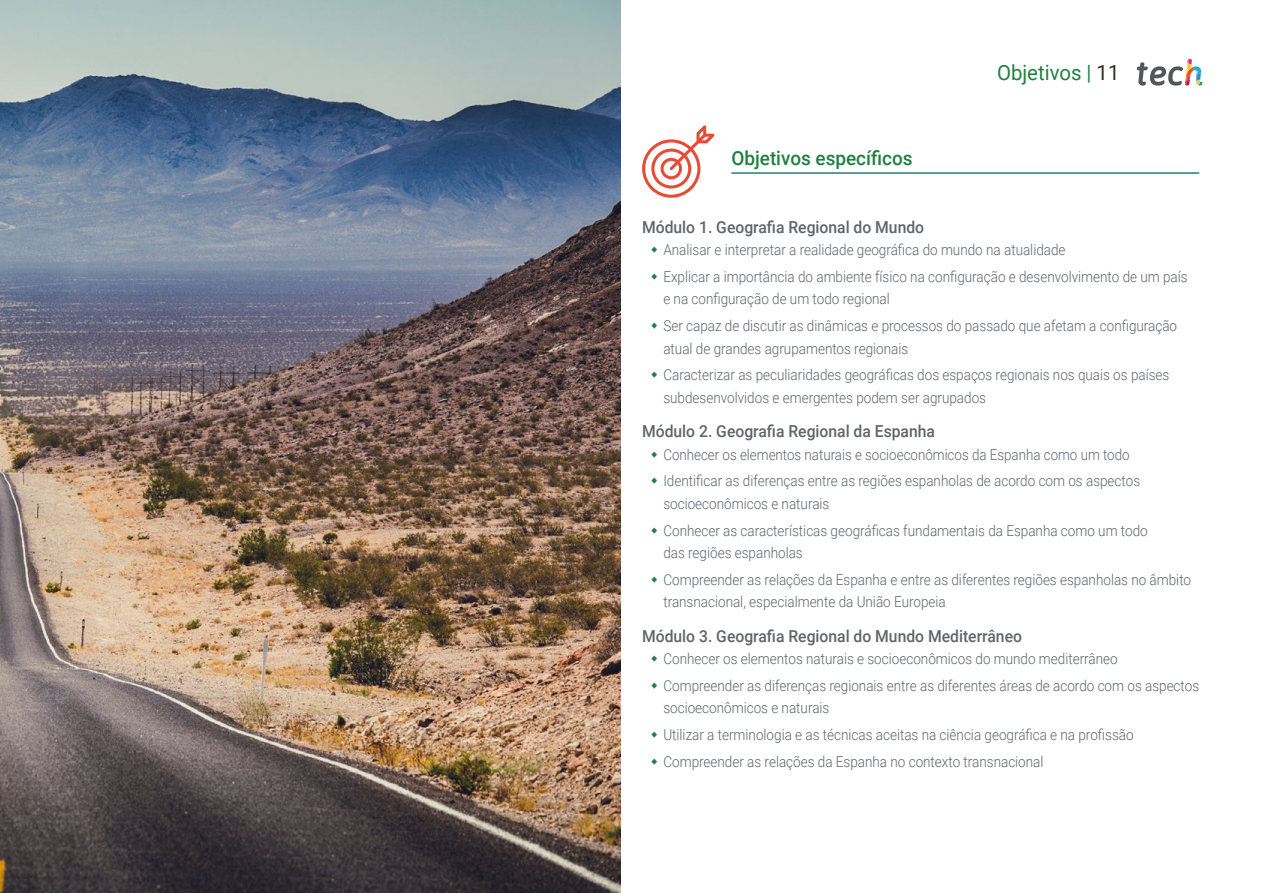
<style>
.page{position:relative;width:1263px;height:893px;background:#fff}
.page>*{position:absolute;margin:0;border:0;box-sizing:border-box;transform-origin:0 0}
.t1{font:21px "Roboto";color:#208041}
.t2{font:500 19.5px "Roboto";color:#208041}
.t3{font:500 16.5px "Roboto";color:#61646a;scale:.95 1}
.t4{font:300 15px/26.7px "Roboto";color:#61646a;scale:.9 1}
.t5{font:300 15px/26.7px "Roboto";color:#61646a;scale:.89 1}
.s1{color:#312e20}
</style>
<div class="page">
<svg style="left:642px;top:125px;width:72px;height:73px"></svg>
<hr style="left:731px;top:173px;width:468px;height:1px;background:#208041">
<img style="left:0;top:0;width:621px;height:893px">
<svg style="left:1137px;top:59px;width:65px;height:27px"></svg>
<h2 class="t2" style="left:731px;top:144px;width:183px">Objetivos específicos</h2>
<h1 class="t1" style="left:997px;top:57px;width:124px">Objetivos | <span class="s1">11</span></h1>
<p class="t3" style="left:642px;top:215px;width:298px">Módulo 1. Geografia Regional do Mundo</p>
<p class="t4" style="left:663px;top:236px;width:584px">Analisar e interpretar a realidade geográfica do mundo na atualidade<br>Explicar a importância do ambiente físico na configuração e desenvolvimento de um país</p>
<p class="t4" style="left:663px;top:285px;width:572px">e na configuração de um todo regional<br>Ser capaz de discutir as dinâmicas e processos do passado que afetam a configuração</p>
<p class="t4" style="left:663px;top:334px;width:564px">atual de grandes agrupamentos regionais<br>Caracterizar as peculiaridades geográficas dos espaços regionais nos quais os países</p>
<p class="t4" style="left:663px;top:384px;width:360px">subdesenvolvidos e emergentes podem ser agrupados</p>
<p class="t3" style="left:642px;top:420px;width:310px">Módulo 2. Geografia Regional da Espanha</p>
<p class="t5" style="left:663px;top:440px;width:537px">Conhecer os elementos naturais e socioeconômicos da Espanha como um todo<br>Identificar as diferenças entre as regiões espanholas de acordo com os aspectos</p>
<p class="t4" style="left:663px;top:490px;width:540px">socioeconômicos e naturais<br>Conhecer as características geográficas fundamentais da Espanha como um todo</p>
<p class="t4" style="left:663px;top:539px;width:588px">das regiões espanholas<br>Compreender as relações da Espanha e entre as diferentes regiões espanholas no âmbito</p>
<p class="t4" style="left:663px;top:588px;width:315px">transnacional, especialmente da União Europeia</p>
<p class="t3" style="left:642px;top:624px;width:401px">Módulo 3. Geografia Regional do Mundo Mediterrâneo</p>
<p class="t4" style="left:663px;top:645px;width:597px">Conhecer os elementos naturais e socioeconômicos do mundo mediterrâneo<br>Compreender as diferenças regionais entre as diferentes áreas de acordo com os aspectos</p>
<p class="t4" style="left:663px;top:694px;width:524px">socioeconômicos e naturais<br>Utilizar a terminologia e as técnicas aceitas na ciência geográfica e na profissão<br>Compreender as relações da Espanha no contexto transnacional</p>
</div>
